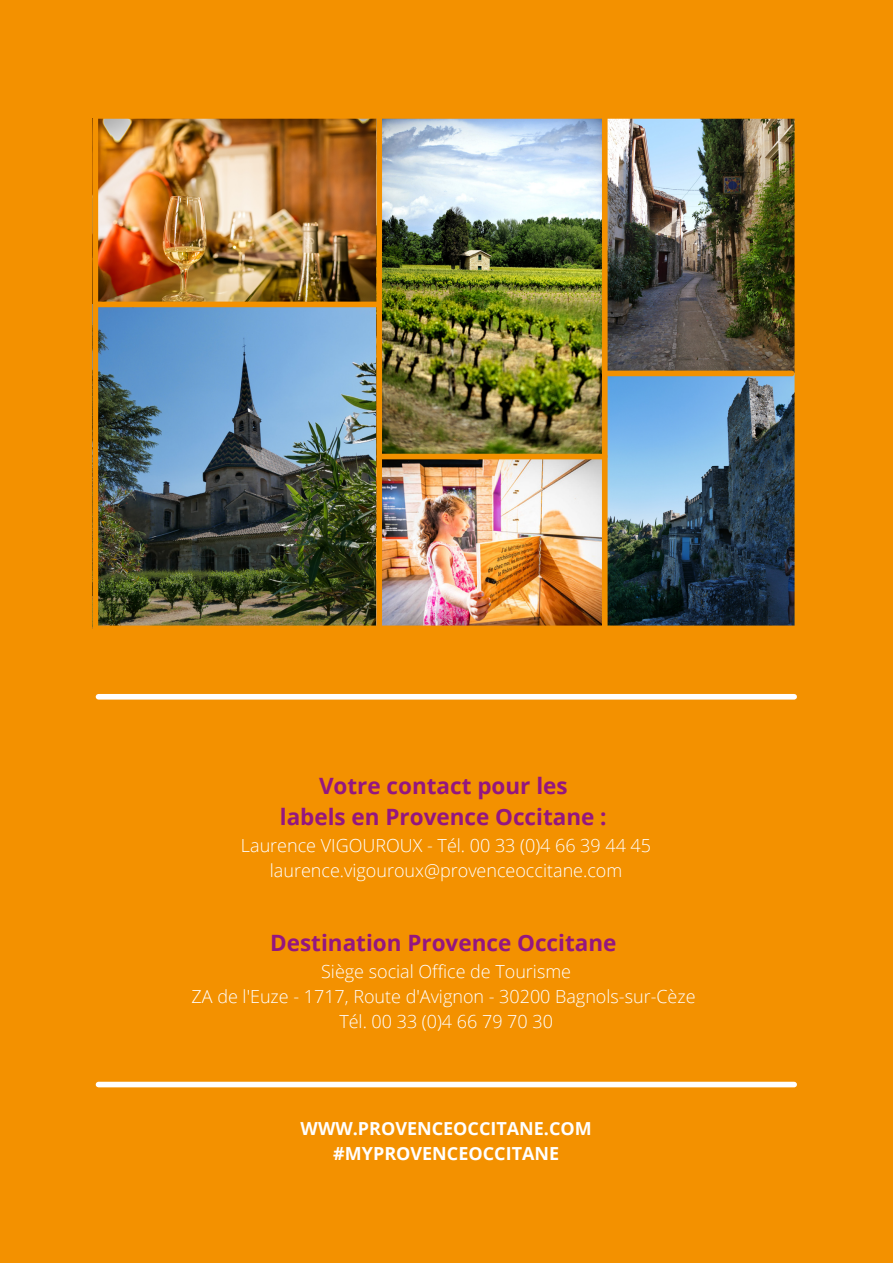
<style>
.page{position:relative;width:893px;height:1264px;background:#fff}
.page>*{position:absolute;margin:0;border:0;box-sizing:border-box;transform-origin:0 0}
.t1{font:700 22.5px "Open Sans";color:#941680}
.t2{font:300 18px "Open Sans";color:#fff}
.t3{font:700 18px "Open Sans";color:#fff}
</style>
<div class="page">
<div style="left:0;top:0;width:892px;height:1262px;background:#f39100"></div>
<img style="left:92px;top:118px;width:284px;height:183px">
<img style="left:382px;top:119px;width:412px;height:506px">
<img style="left:98px;top:307px;width:278px;height:318px">
<div style="left:379px;top:454px;width:225px;height:5px;background:#f39100"></div>
<div style="left:602px;top:116px;width:5px;height:509px;background:#f39100"></div>
<div style="left:604px;top:370px;width:187px;height:6px;background:#f39100"></div>
<div style="left:92px;top:119px;width:6px;height:509px;background:#f39100"></div>
<div style="left:95px;top:113px;width:699px;height:6px;background:#f39100"></div>
<div style="left:98px;top:694px;width:696px;height:5px;background:#fff"></div>
<div style="left:98px;top:1081px;width:696px;height:6px;background:#fff"></div>
<p class="t1" style="left:319px;top:769px;width:250px">Votre contact pour les</p>
<p class="t1" style="left:280px;top:801px;width:328px">labels en Provence Occitane :</p>
<p class="t2" style="left:241px;top:832px;width:411px">Laurence VIGOUROUX - Tél. 00 33 (0)4 66 39 44 45</p>
<p class="t2" style="left:270px;top:857px;width:354px">laurence.vigouroux@provenceoccitane.com</p>
<p class="t1" style="left:270px;top:927px;width:348px">Destination Provence Occitane</p>
<p class="t2" style="left:321px;top:959px;width:251px">Siège social Office de Tourisme</p>
<p class="t2" style="left:191px;top:983px;width:505px">ZA de l'Euze - 1717, Route d'Avignon - 30200 Bagnols-sur-Cèze</p>
<p class="t2" style="left:339px;top:1008px;width:215px">Tél. 00 33 (0)4 66 79 70 30</p>
<p class="t3" style="left:300px;top:1115px;width:293px">WWW.PROVENCEOCCITANE.COM</p>
<p class="t3" style="left:333px;top:1140px;width:227px">#MYPROVENCEOCCITANE</p>
</div>
